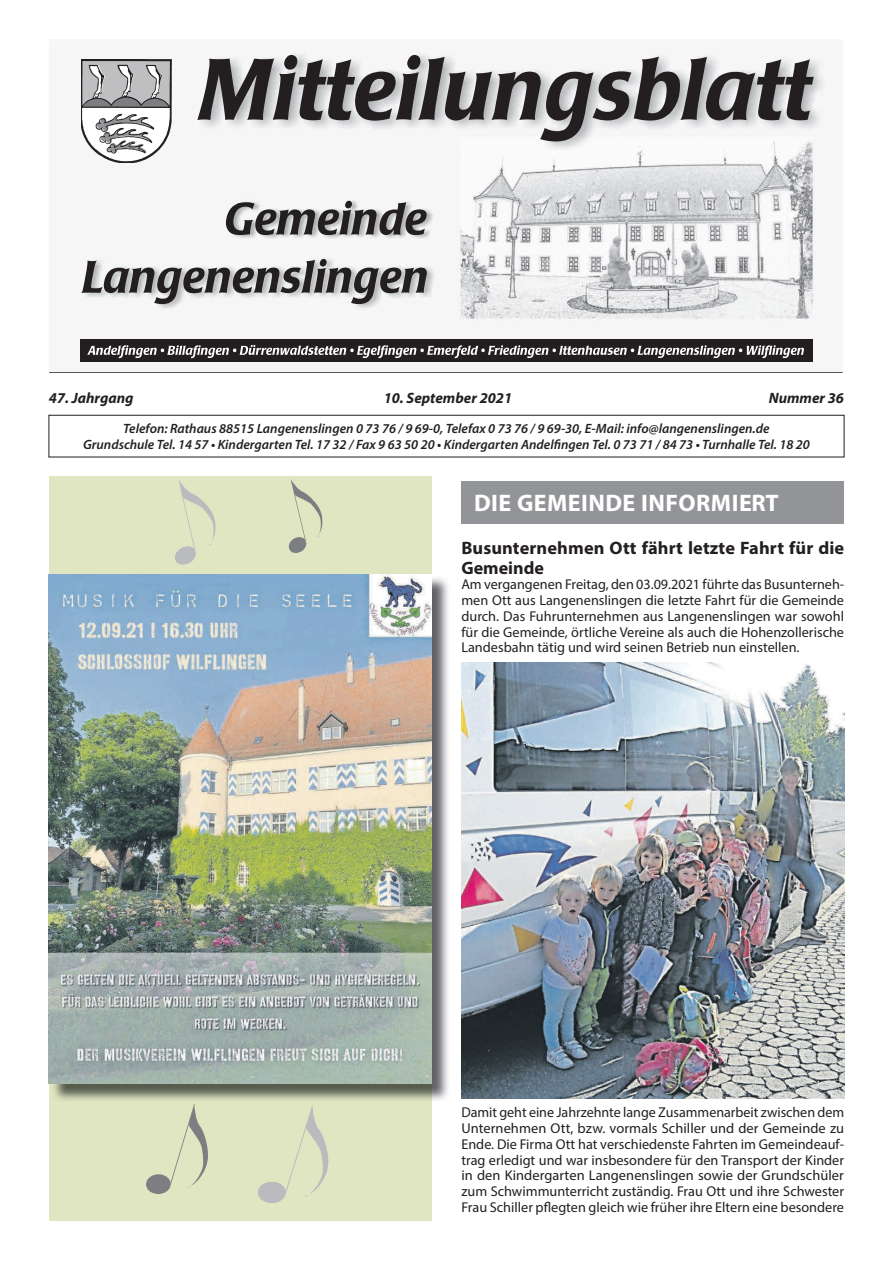
<style>
.page{position:relative;width:893px;height:1263px;background:#fff}
.page>*{position:absolute;margin:0;border:0;box-sizing:border-box;transform-origin:0 0}
.t1{font:700 24px "Myriad Pro";letter-spacing:.02em;color:#fff}
.t2{font:700 18px/19.5px "Myriad Pro";letter-spacing:.005em;color:#231f20}
.t3{font:italic 700 15px "Myriad Pro";color:#231f20}
.t4{font:14.25px/15.8px "Myriad Pro";color:#231f20;text-align:justify}
.t5{font:italic 600 13.5px/15.8px "Myriad Pro";color:#231f20;text-align:center}
</style>
<div class="page">
<hr style="left:49px;top:371px;width:794px;height:2px;background:#231f20">
<img style="left:49px;top:52px;width:793px;height:320px">
<svg style="left:79px;top:65px;width:2px;height:96px"></svg>
<img style="left:81px;top:60px;width:91px;height:103px">
<svg style="left:197px;top:55px;width:617px;height:87px"></svg>
<svg style="left:226px;top:201px;width:201px;height:34px"></svg>
<svg style="left:81px;top:259px;width:346px;height:45px"></svg>
<div style="left:80px;top:339px;width:732px;height:23px;background:#231f20"></div>
<svg style="left:87px;top:345px;width:717px;height:13px"></svg>
<div style="left:49px;top:415px;width:795px;height:42px;border:1px solid #231f20"></div>
<div style="left:461px;top:481px;width:383px;height:42px;background:#929497"></div>
<img style="left:461px;top:662px;width:383px;height:437px">
<div style="left:49px;top:476px;width:383px;height:744px;background:#e0e6c1"></div>
<img style="left:52px;top:578px;width:396px;height:522px">
<img style="left:49px;top:574px;width:383px;height:509px">
<svg style="left:258px;top:1105px;width:71px;height:98px"></svg>
<svg style="left:146px;top:1104px;width:62px;height:90px"></svg>
<svg style="left:175px;top:480px;width:41px;height:85px"></svg>
<svg style="left:288px;top:480px;width:35px;height:73px"></svg>
<p class="t3" style="left:49px;top:388px;width:86px">47. Jahrgang</p>
<p class="t3" style="left:384px;top:388px;width:130px">10. September 2021</p>
<p class="t3" style="left:769px;top:388px;width:77px">Nummer 36</p>
<p class="t5" style="left:83px;top:421px;width:728px">Telefon: Rathaus 88515 Langenenslingen 0 73 76 / 9 69-0, Telefax 0 73 76 / 9 69-30, E-Mail: info@langenenslingen.de<br>Grundschule Tel. 14 57 • Kindergarten Tel. 17 32 / Fax 9 63 50 20 • Kindergarten Andelfingen Tel. 0 73 71 / 84 73 • Turnhalle Tel. 18 20</p>
<h1 class="t1" style="left:474px;top:487px;width:306px">DIE GEMEINDE INFORMIERT</h1>
<p class="t2" style="left:461px;top:538px;width:384px">Busunternehmen Ott fährt letzte Fahrt für die<br>Gemeinde</p>
<p class="t4" style="left:461px;top:576px;width:384px">Am vergangenen Freitag, den 03.09.2021 führte das Busunterneh&shy;men Ott aus Langenenslingen die letzte Fahrt für die Gemeinde durch. Das Fuhrunternehmen aus Langenenslingen war sowohl für die Gemeinde, örtliche Vereine als auch die Hohenzollerische Landesbahn tätig und wird seinen Betrieb nun einstellen.</p>
<p class="t4" style="left:461px;top:1104px;width:384px">Damit geht eine Jahrzehnte lange Zusammenarbeit zwischen dem Unternehmen Ott, bzw. vormals Schiller und der Gemeinde zu Ende. Die Firma Ott hat verschiedenste Fahrten im Gemeindeauf&shy;trag erledigt und war insbesondere für den Transport der Kinder in den Kindergarten Langenenslingen sowie der Grundschüler zum Schwimmunterricht zuständig. Frau Ott und ihre Schwester Frau Schiller pflegten gleich wie früher ihre Eltern eine besondere</p>
</div>
